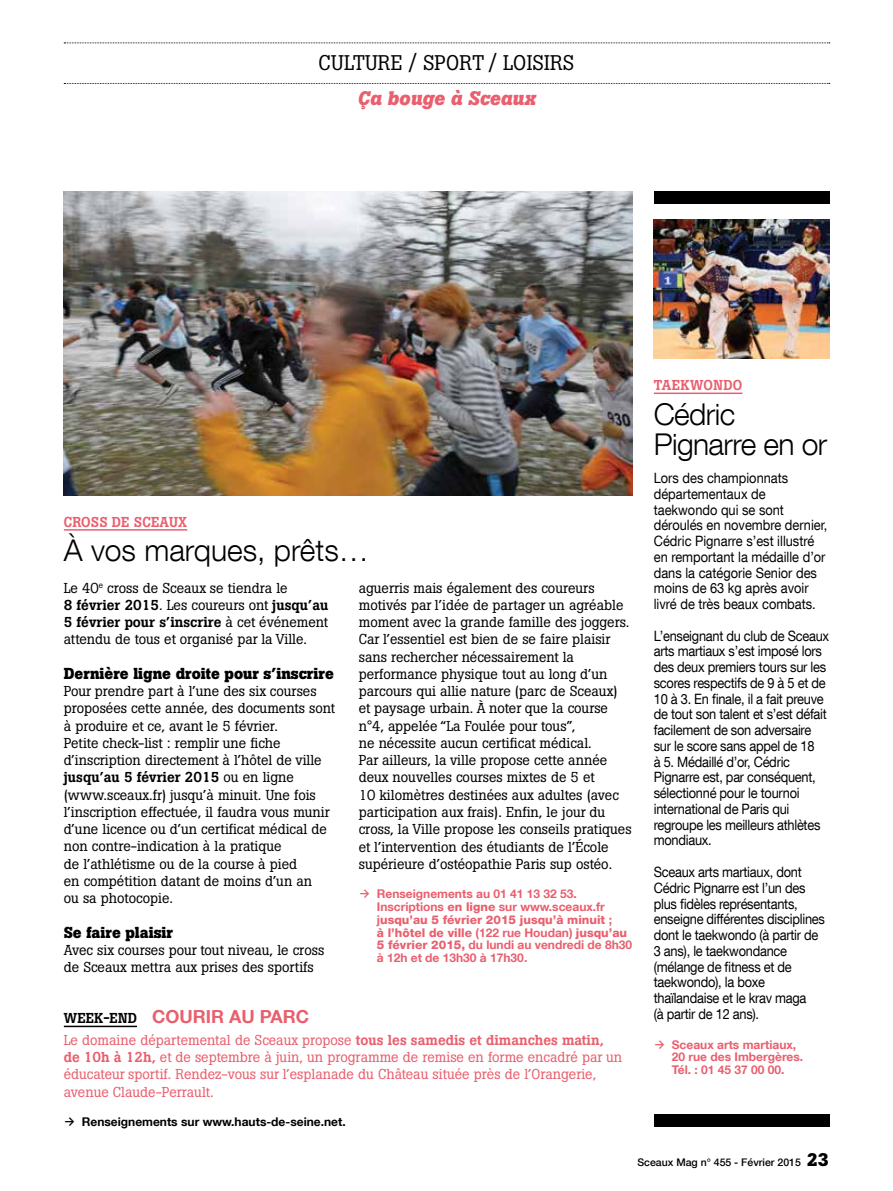
<style>
.page{position:relative;width:893px;height:1191px;background:#fff}
.page>*{position:absolute;margin:0;border:0;box-sizing:border-box;transform-origin:0 0}
.t1{font:300 30px "Helvetica Neue LT Com";color:#000}
.t2{font:300 30px/30px "Helvetica Neue LT Com";letter-spacing:-.02em;color:#000}
.t3{font:21px "Boton Pro";letter-spacing:.01em;color:#000}
.t4{font:italic 700 19.5px "Boton Pro";color:#e95f6e}
.t5{font:700 18px "Helvetica Neue LT Com";color:#e95f6e}
.t6{font:700 15.75px "Boton Pro";color:#000}
.t7{font:14.25px/17.2px "Boton Pro";color:#000}
.t8{font:14.25px/15.8px "Helvetica Neue LT Com";letter-spacing:-.02em;color:#000;scale:.9 1}
.t9{font:14.25px/17.2px "Boton Pro";color:#e95f6e}
.t10{font:14.25px/15.8px "Helvetica Neue LT Com";color:#000;scale:.9 1}
.t11{font:500 14.25px "Boton Pro";letter-spacing:.01em;color:#e95f6e}
.t12{font:500 14.25px "Boton Pro";letter-spacing:.03em;color:#e95f6e}
.t13{font:700 12px/12.8px "Helvetica Neue LT Com";color:#e95f6e}
.t14{font:700 12px "Helvetica Neue LT Com";color:#000}
.t15{font:500 10.5px "Helvetica Neue LT Com";color:#000}
.s1{font-weight:500}
.s2{font-family:"Flesh Plain";font-weight:400}
.s3{font-weight:800}
.s4{font-family:"Boton Pro";font-weight:500;font-size:14.25px;color:#000}
.s5{font-family:"Boton Pro";font-weight:700;font-size:18px}
</style>
<div class="page">
<hr style="left:0;top:0;width:1px;height:1191px;background:#e95f6e">
<svg style="left:64px;top:43px;width:766px;height:1px"></svg>
<svg style="left:64px;top:83px;width:766px;height:1px"></svg>
<div style="left:654px;top:1114px;width:175px;height:13px;background:#000"></div>
<hr style="left:64px;top:1025px;width:73px;height:2px;background:#000">
<hr style="left:64px;top:529px;width:123px;height:1px;background:#e95f6e">
<img style="left:64px;top:191px;width:568px;height:304px">
<div style="left:654px;top:191px;width:175px;height:13px;background:#000"></div>
<hr style="left:654px;top:392px;width:88px;height:2px;background:#e95f6e">
<img style="left:654px;top:220px;width:175px;height:138px">
<h2 class="t3" style="left:319px;top:49px;width:257px">CULTURE / SPORT / LOISIRS</h2>
<h3 class="t4" style="left:358px;top:85px;width:179px">Ça bouge à Sceaux</h3>
<p class="t11" style="left:64px;top:512px;width:125px">CROSS DE SCEAUX</p>
<h1 class="t1" style="left:64px;top:532px;width:307px">À vos marques, prêts…</h1>
<p class="t7" style="left:64px;top:579px;width:266px">Le 40<sup>e</sup> cross de Sceaux se tiendra le<br><span class="s1">8 février 2015</span>. Les coureurs ont <span class="s1">jusqu’au 5 février pour s’inscrire</span> à cet événement attendu de tous et organisé par la Ville.</p>
<p class="t6" style="left:64px;top:663px;width:272px">Dernière ligne droite pour s’inscrire</p>
<p class="t7" style="left:64px;top:682px;width:273px">Pour prendre part à l’une des six courses proposées cette année, des documents sont à produire et ce, avant le 5 février.<br>Petite check-list : remplir une fiche d’inscription directement à l’hôtel de ville <span class="s1">jusqu’au 5 février 2015</span> ou en ligne (www.sceaux.fr) jusqu’à minuit. Une fois l’inscription effectuée, il faudra vous munir d’une licence ou d’un certificat médical de non contre-indication à la pratique<br>de l’athlétisme ou de la course à pied<br>en compétition datant de moins d’un an<br>ou sa photocopie.</p>
<p class="t6" style="left:64px;top:922px;width:111px">Se faire plaisir</p>
<p class="t7" style="left:64px;top:941px;width:262px">Avec six courses pour tout niveau, le cross de Sceaux mettra aux prises des sportifs</p>
<p class="t7" style="left:359px;top:579px;width:274px">aguerris mais également des coureurs motivés par l’idée de partager un agréable moment avec la grande famille des joggers.<br>Car l’essentiel est bien de se faire plaisir sans rechercher nécessairement la performance physique tout au long d’un parcours qui allie nature (parc de Sceaux) et paysage urbain. À noter que la course n°4, appelée “La Foulée pour tous”,<br>ne nécessite aucun certificat médical.<br>Par ailleurs, la ville propose cette année deux nouvelles courses mixtes de 5 et<br>10 kilomètres destinées aux adultes (avec participation aux frais). Enfin, le jour du cross, la Ville propose les conseils pratiques et l’intervention des étudiants de l’École supérieure d’ostéopathie Paris sup ostéo.</p>
<p class="t13" style="left:377px;top:887px;width:257px;text-indent:-18px"><span class="s2">q</span> Renseignements au 01 41 13 32 53.<br>Inscriptions <span class="s3">en ligne</span> sur www.sceaux.fr j<span class="s3">usqu’au 5 février 2015 jusqu’à minuit</span> ;<br><span class="s3">à l’hôtel de ville</span> (122 rue Houdan) <span class="s3">jusqu’au 5 février 2015,</span> du lundi au vendredi de 8h30 à 12h et de 13h30 à 17h30.</p>
<p class="t5" style="left:64px;top:1005px;width:247px"><span class="s4">WEEK-END</span> COURIR AU PARC</p>
<p class="t9" style="left:64px;top:1031px;width:560px">Le domaine départemental de Sceaux propose <span class="s1">tous les samedis et dimanches matin, de 10h à 12h,</span> et de septembre à juin, un programme de remise en forme encadré par un éducateur sportif. Rendez-vous sur l’esplanade du Château située près de l’Orangerie, avenue Claude-Perrault.</p>
<p class="t14" style="left:64px;top:1114px;width:283px"><span class="s2">q</span> Renseignements sur www.hauts-de-seine.net.</p>
<p class="t12" style="left:654px;top:376px;width:90px">TAEKWONDO</p>
<h1 class="t2" style="left:654px;top:398px;width:175px">Cédric<br>Pignarre en or</h1>
<p class="t10" style="left:654px;top:470px;width:194px">Lors des championnats départementaux de taekwondo qui se sont déroulés en novembre dernier,<br>Cédric Pignarre s’est illustré en remportant la médaille d’or dans la catégorie Senior des moins de 63 kg après avoir livré de très beaux combats.</p>
<p class="t8" style="left:654px;top:627px;width:196px">L’enseignant du club de Sceaux arts martiaux s’est imposé lors des deux premiers tours sur les scores respectifs de 9 à 5 et de<br>10 à 3. En finale, il a fait preuve de tout son talent et s’est défait facilement de son adversaire sur le score sans appel de 18<br>à 5. Médaillé d’or, Cédric<br>Pignarre est, par conséquent, sélectionné pour le tournoi international de Paris qui regroupe les meilleurs athlètes mondiaux.</p>
<p class="t8" style="left:654px;top:863px;width:192px">Sceaux arts martiaux, dont<br>Cédric Pignarre est l’un des plus fidèles représentants, enseigne différentes disciplines dont le taekwondo (à partir de<br>3 ans), le taekwondance (mélange de fitness et de taekwondo), la boxe thaïlandaise et le krav maga<br>(à partir de 12 ans).</p>
<p class="t13" style="left:672px;top:1037px;width:133px;text-indent:-18px"><span class="s2">q</span> Sceaux arts martiaux,<br>20 rue des Imbergères.<br>Tél. : 01 45 37 00 00.</p>
<p class="t15" style="left:637px;top:1156px;width:193px">Sceaux Mag n° 455 - Février 2015 <span class="s5">23</span></p>
</div>
